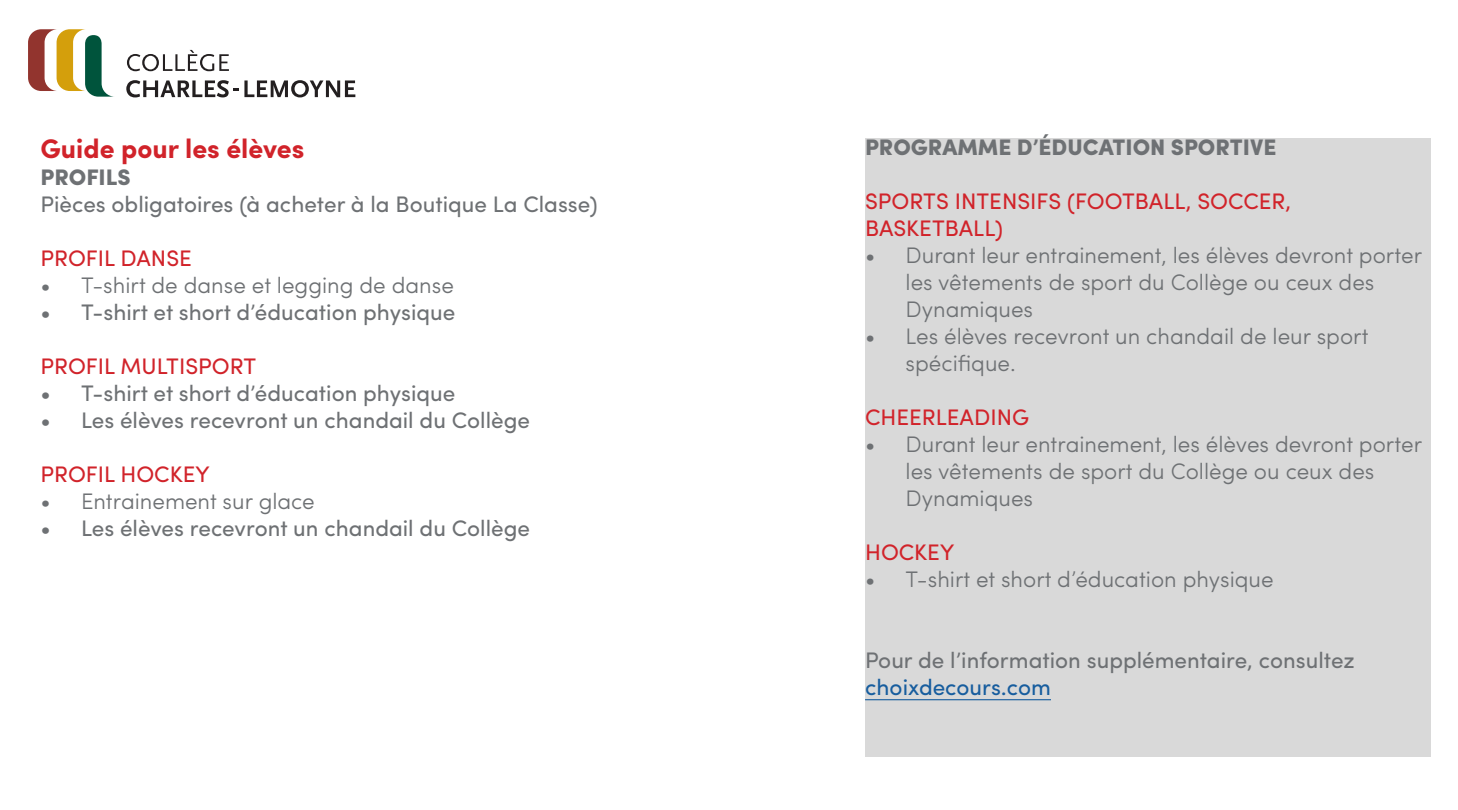
<style>
.page{position:relative;width:1458px;height:810px;background:#fff}
.page>*{position:absolute;margin:0;border:0;box-sizing:border-box;transform-origin:0 0}
.TITRE_-_TABLE{font:700 27px "Sofia Pro";color:#d1232a}
.t1{font:300 22.5px/27px "Sofia Pro";color:#6e7174}
.t2{font:22.5px "Sofia Pro";color:#6e7174}
.t3{font:22.5px/27px "Sofia Pro";color:#d1232a}
.t4{font:900 22.5px "Sofia Pro";color:#6e7174}
.t5{font:22.5px "Sofia Pro";color:#175d9e}
</style>
<div class="page">
<div style="left:865px;top:138px;width:565px;height:619px;background:#d9d9d9"></div>
<hr style="left:865px;top:699px;width:186px;height:1px;background:#175d9e">
<svg style="left:28px;top:29px;width:86px;height:68px"></svg>
<svg style="left:127px;top:50px;width:102px;height:21px"></svg>
<svg style="left:126px;top:80px;width:229px;height:17px"></svg>
<p class="TITRE_-_TABLE" style="left:40px;top:128px;width:265px">Guide pour les élèves</p>
<p class="t4" style="left:40px;top:159px;width:92px">PROFILS</p>
<p class="t2" style="left:40px;top:187px;width:559px">Pièces obligatoires (à acheter à la Boutique La Classe)</p>
<p class="t3" style="left:40px;top:243px;width:153px">PROFIL DANSE</p>
<p class="t1" style="left:40px;top:270px;width:415px">• T-shirt de danse et legging de danse</p>
<p class="t2" style="left:40px;top:295px;width:416px">• T-shirt et short d’éducation physique</p>
<p class="t3" style="left:40px;top:351px;width:217px">PROFIL MULTISPORT</p>
<p class="t2" style="left:40px;top:376px;width:416px">• T-shirt et short d’éducation physique</p>
<p class="t2" style="left:40px;top:403px;width:491px">• Les élèves recevront un chandail du Collège</p>
<p class="t3" style="left:40px;top:459px;width:171px">PROFIL HOCKEY</p>
<p class="t1" style="left:40px;top:486px;width:276px">• Entrainement sur glace</p>
<p class="t2" style="left:40px;top:511px;width:491px">• Les élèves recevront un chandail du Collège</p>
<p class="t4" style="left:865px;top:129px;width:413px">PROGRAMME D’ÉDUCATION SPORTIVE</p>
<p class="t3" style="left:865px;top:186px;width:428px">SPORTS INTENSIFS (FOOTBALL, SOCCER,<br>BASKETBALL)</p>
<p class="t1" style="left:906px;top:240px;width:518px;text-indent:-40px">• Durant leur entrainement, les élèves devront porter les vêtements de sport du Collège ou ceux des<br>Dynamiques</p>
<p class="t1" style="left:906px;top:321px;width:465px;text-indent:-40px">• Les élèves recevront un chandail de leur sport spécifique.</p>
<p class="t3" style="left:865px;top:402px;width:166px">CHEERLEADING</p>
<p class="t1" style="left:906px;top:429px;width:518px;text-indent:-40px">• Durant leur entrainement, les élèves devront porter les vêtements de sport du Collège ou ceux des<br>Dynamiques</p>
<p class="t3" style="left:865px;top:537px;width:91px">HOCKEY</p>
<p class="t1" style="left:865px;top:564px;width:410px">• T-shirt et short d’éducation physique</p>
<p class="t2" style="left:865px;top:643px;width:491px">Pour de l’information supplémentaire, consultez</p>
<p class="t5" style="left:865px;top:670px;width:187px">choixdecours.com</p>
</div>
